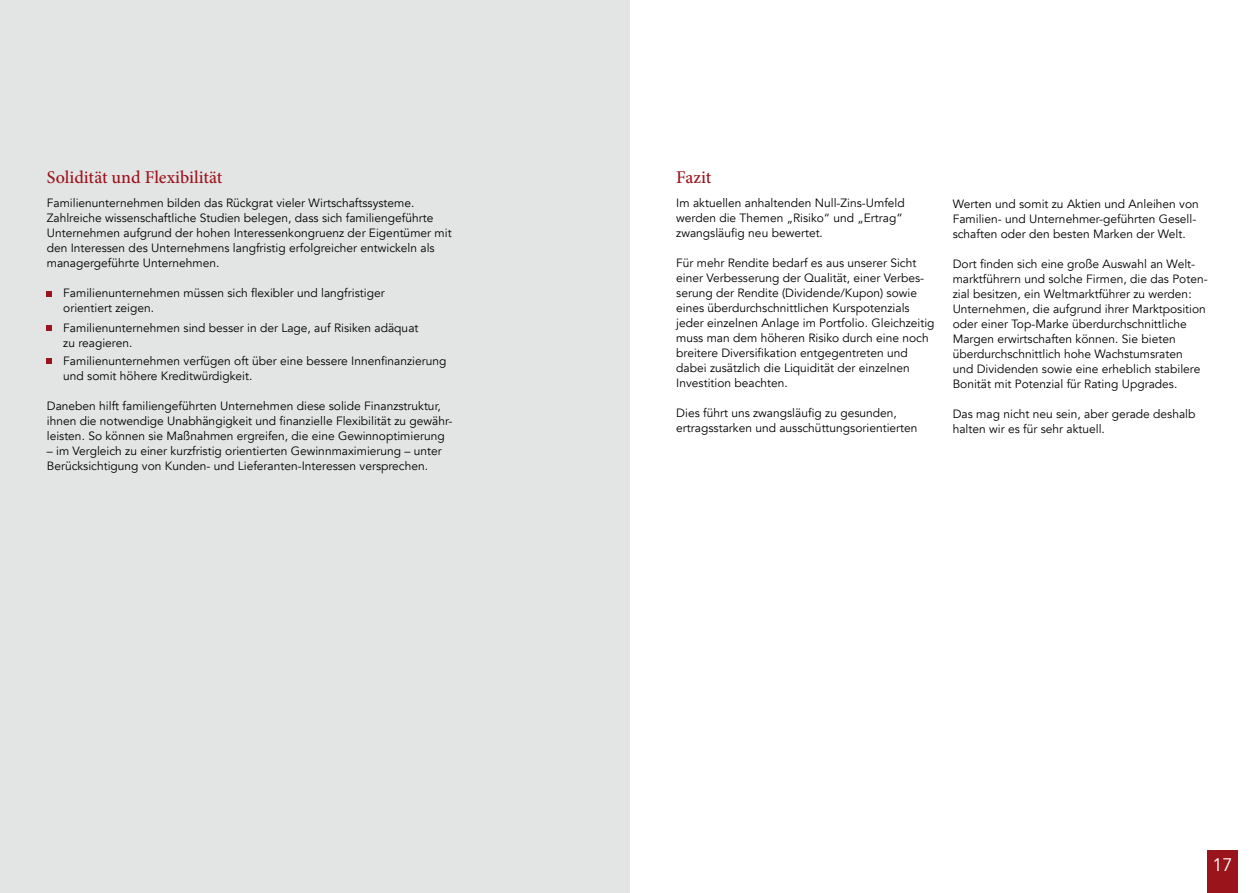
<style>
.page{position:relative;width:1259px;height:893px;background:#fff}
.page>*{position:absolute;margin:0;border:0;box-sizing:border-box;transform-origin:0 0}
.t1{font:18.15px "Avenir";color:#fff}
.t2{font:500 18px "Minion Pro";color:#9a141c}
.t3{font:12px/15px "Avenir";color:#000}
.s1{color:#e3e4e4}
</style>
<div class="page">
<div style="left:0;top:0;width:629px;height:893px;background:#e3e4e4"></div>
<div style="left:1207px;top:850px;width:30px;height:43px;background:#9a141c"></div>
<svg style="left:47px;top:292px;width:5px;height:5px"></svg>
<svg style="left:47px;top:326px;width:5px;height:5px"></svg>
<svg style="left:47px;top:359px;width:5px;height:5px"></svg>
<h2 class="t2" style="left:47px;top:165px;width:177px">Solidität und Flexibilität</h2>
<p class="t3" style="left:47px;top:196px;width:406px">Familienunternehmen bilden das Rückgrat vieler Wirtschaftssysteme.<br>Zahlreiche wissenschaftliche Studien belegen, dass sich familiengeführte Unternehmen aufgrund der hohen Interessenkongruenz der Eigentümer mit den Interessen des Unternehmens langfristig erfolgreicher entwickeln als managergeführte Unternehmen.</p>
<p class="t3" style="left:63px;top:286px;width:323px;text-indent:-16px"><span class="s1">•</span> Familienunternehmen müssen sich flexibler und langfristiger orientiert zeigen.</p>
<p class="t3" style="left:63px;top:320px;width:357px;text-indent:-16px"><span class="s1">•</span> Familienunternehmen sind besser in der Lage, auf Risiken adäquat zu reagieren.</p>
<p class="t3" style="left:63px;top:353px;width:384px;text-indent:-16px"><span class="s1">•</span> Familienunternehmen verfügen oft über eine bessere Innenfinanzierung und somit höhere Kreditwürdigkeit.</p>
<p class="t3" style="left:47px;top:398px;width:407px">Daneben hilft familiengeführten Unternehmen diese solide Finanzstruktur, ihnen die notwendige Unabhängigkeit und finanzielle Flexibilität zu gewähr&shy;leisten. So können sie Maßnahmen ergreifen, die eine Gewinnoptimierung</p>
<p class="t3" style="left:47px;top:443px;width:397px">– im Vergleich zu einer kurzfristig orientierten Gewinnmaximierung – unter<br>Berücksichtigung von Kunden- und Lieferanten-Interessen versprechen.</p>
<h2 class="t2" style="left:676px;top:165px;width:37px">Fazit</h2>
<p class="t3" style="left:676px;top:196px;width:230px">Im aktuellen anhaltenden Null-Zins-Umfeld werden die Themen „Risiko“ und „Ertrag“ zwangsläufig neu bewertet.</p>
<p class="t3" style="left:676px;top:256px;width:260px">Für mehr Rendite bedarf es aus unserer Sicht einer Verbesserung der Qualität, einer Verbes&shy;serung der Rendite (Dividende/Kupon) sowie eines überdurchschnittlichen Kurspotenzials jeder einzelnen Anlage im Portfolio. Gleichzeitig muss man dem höheren Risiko durch eine noch breitere Diversifikation entgegentreten und dabei zusätzlich die Liquidität der einzelnen Investition beachten.</p>
<p class="t3" style="left:676px;top:406px;width:243px">Dies führt uns zwangsläufig zu gesunden, ertragsstarken und ausschüttungsorientierten</p>
<p class="t3" style="left:952px;top:196px;width:248px">Werten und somit zu Aktien und Anleihen von<br>Familien- und Unternehmer-geführten Gesell&shy;schaften oder den besten Marken der Welt.</p>
<p class="t3" style="left:952px;top:256px;width:256px">Dort finden sich eine große Auswahl an Welt&shy;marktführern und solche Firmen, die das Poten&shy;zial besitzen, ein Weltmarktführer zu werden:<br>Unternehmen, die aufgrund ihrer Marktposition oder einer Top-Marke überdurchschnittliche Margen erwirtschaften können. Sie bieten überdurchschnittlich hohe Wachstumsraten<br>und Dividenden sowie eine erheblich stabilere Bonität mit Potenzial für Rating Upgrades.</p>
<p class="t3" style="left:952px;top:406px;width:244px">Das mag nicht neu sein, aber gerade deshalb halten wir es für sehr aktuell.</p>
<h1 class="t1" style="left:1212px;top:854px;width:22px">17</h1>
</div>
